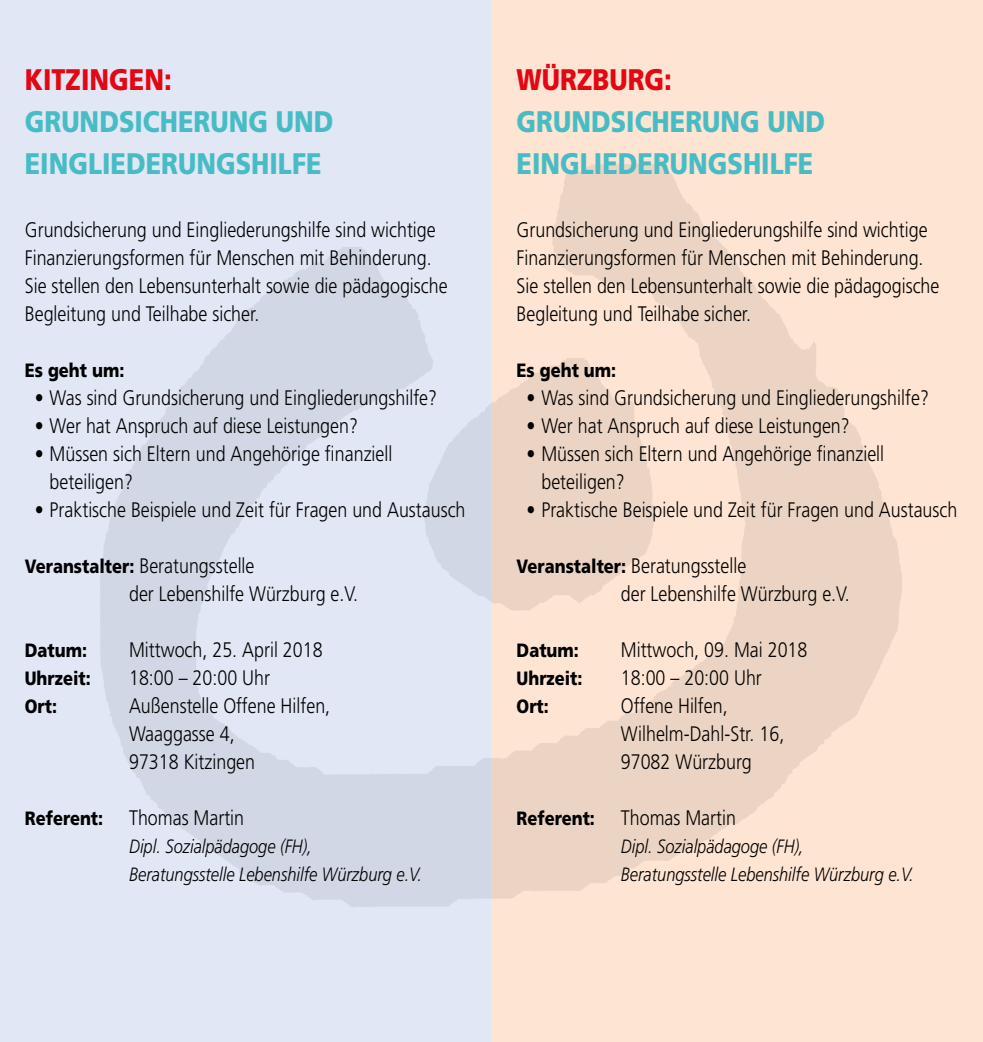
<style>
.page{position:relative;width:983px;height:1042px;background:#fff}
.page>*{position:absolute;margin:0;border:0;box-sizing:border-box;transform-origin:0 0}
.t1{font:900 29.75px/42px "Frutiger";color:#48bcc4;scale:.85 1}
.t2{font:900 29.75px "Frutiger";color:#e30613;scale:.85 1}
.t3{font:300 21px/28px "Frutiger";color:#000;scale:.85 1}
.t4{font:italic 300 19.25px/28px "Frutiger";color:#000;scale:.85 1}
.t5{font:900 19.25px "Frutiger";color:#000;scale:.85 1}
.s1{font-weight:900;font-size:19.25px}
</style>
<div class="page">
<div style="left:0;top:0;width:491px;height:1042px;background:linear-gradient(to right,#e0e5f4,#dce1f0)"></div>
<div style="left:491px;top:0;width:491px;height:1042px;background:linear-gradient(to right,#f4dccb,#fbe2d1)"></div>
<h1 class="t2" style="left:25px;top:62px;width:174px">Kitzingen:</h1>
<h1 class="t1" style="left:25px;top:100px;width:364px">Grundsicherung und<br>Eingliederungshilfe</h1>
<p class="t3" style="left:25px;top:216px;width:499px">Grundsicherung und Eingliederungshilfe sind wichtige Finanzierungsformen für Menschen mit Behinderung.<br>Sie stellen den Lebensunterhalt sowie die pädagogische Begleitung und Teilhabe sicher.</p>
<p class="t5" style="left:25px;top:359px;width:119px">Es geht um:</p>
<p class="t3" style="left:35px;top:384px;width:475px">• Was sind Grundsicherung und Eingliederungshilfe?</p>
<p class="t3" style="left:35px;top:412px;width:382px">• Wer hat Anspruch auf diese Leistungen?</p>
<p class="t3" style="left:50px;top:440px;width:404px;text-indent:-15px">• Müssen sich Eltern und Angehörige finanziell beteiligen?</p>
<p class="t3" style="left:35px;top:496px;width:508px">• Praktische Beispiele und Zeit für Fragen und Austausch</p>
<p class="t3" style="left:129px;top:552px;width:271px;text-indent:-104px"><span class="s1">Veranstalter:</span> Beratungsstelle<br>der Lebenshilfe Würzburg e.V.</p>
<p class="t5" style="left:25px;top:639px;width:75px">Datum:</p>
<p class="t3" style="left:129px;top:636px;width:229px">Mittwoch, 25. April 2018</p>
<p class="t5" style="left:25px;top:667px;width:79px">Uhrzeit:</p>
<p class="t3" style="left:129px;top:664px;width:167px">18:00 – 20:00 Uhr</p>
<p class="t5" style="left:25px;top:695px;width:39px">Ort:</p>
<p class="t3" style="left:129px;top:692px;width:238px">Außenstelle Offene Hilfen,<br>Waaggasse 4,<br>97318 Kitzingen</p>
<p class="t3" style="left:25px;top:804px;width:259px"><span class="s1">Referent:</span> Thomas Martin</p>
<p class="t4" style="left:129px;top:832px;width:346px">Dipl. Sozialpädagoge (FH),<br>Beratungsstelle Lebenshilfe Würzburg e.V.</p>
<h1 class="t2" style="left:516px;top:62px;width:72px">WÜRZBURG</h1>
<h1 class="t2" style="left:664px;top:62px;width:11px">:</h1>
<h1 class="t1" style="left:516px;top:100px;width:364px">Grundsicherung und<br>Eingliederungshilfe</h1>
<p class="t3" style="left:516px;top:216px;width:499px">Grundsicherung und Eingliederungshilfe sind wichtige Finanzierungsformen für Menschen mit Behinderung.<br>Sie stellen den Lebensunterhalt sowie die pädagogische Begleitung und Teilhabe sicher.</p>
<p class="t5" style="left:516px;top:359px;width:119px">Es geht um:</p>
<p class="t3" style="left:526px;top:384px;width:475px">• Was sind Grundsicherung und Eingliederungshilfe?</p>
<p class="t3" style="left:526px;top:412px;width:382px">• Wer hat Anspruch auf diese Leistungen?</p>
<p class="t3" style="left:541px;top:440px;width:404px;text-indent:-15px">• Müssen sich Eltern und Angehörige finanziell beteiligen?</p>
<p class="t3" style="left:526px;top:496px;width:508px">• Praktische Beispiele und Zeit für Fragen und Austausch</p>
<p class="t3" style="left:620px;top:552px;width:271px;text-indent:-104px"><span class="s1">Veranstalter:</span> Beratungsstelle<br>der Lebenshilfe Würzburg e.V.</p>
<p class="t5" style="left:516px;top:639px;width:75px">Datum:</p>
<p class="t3" style="left:620px;top:636px;width:221px">Mittwoch, 09. Mai 2018</p>
<p class="t5" style="left:516px;top:667px;width:79px">Uhrzeit:</p>
<p class="t3" style="left:620px;top:664px;width:167px">18:00 – 20:00 Uhr</p>
<p class="t5" style="left:516px;top:695px;width:39px">Ort:</p>
<p class="t3" style="left:620px;top:692px;width:194px">Offene Hilfen,<br>Wilhelm-Dahl-Str. 16,<br>97082 Würzburg</p>
<p class="t3" style="left:516px;top:804px;width:259px"><span class="s1">Referent:</span> Thomas Martin</p>
<p class="t4" style="left:620px;top:832px;width:346px">Dipl. Sozialpädagoge (FH),<br>Beratungsstelle Lebenshilfe Würzburg e.V.</p>
</div>
